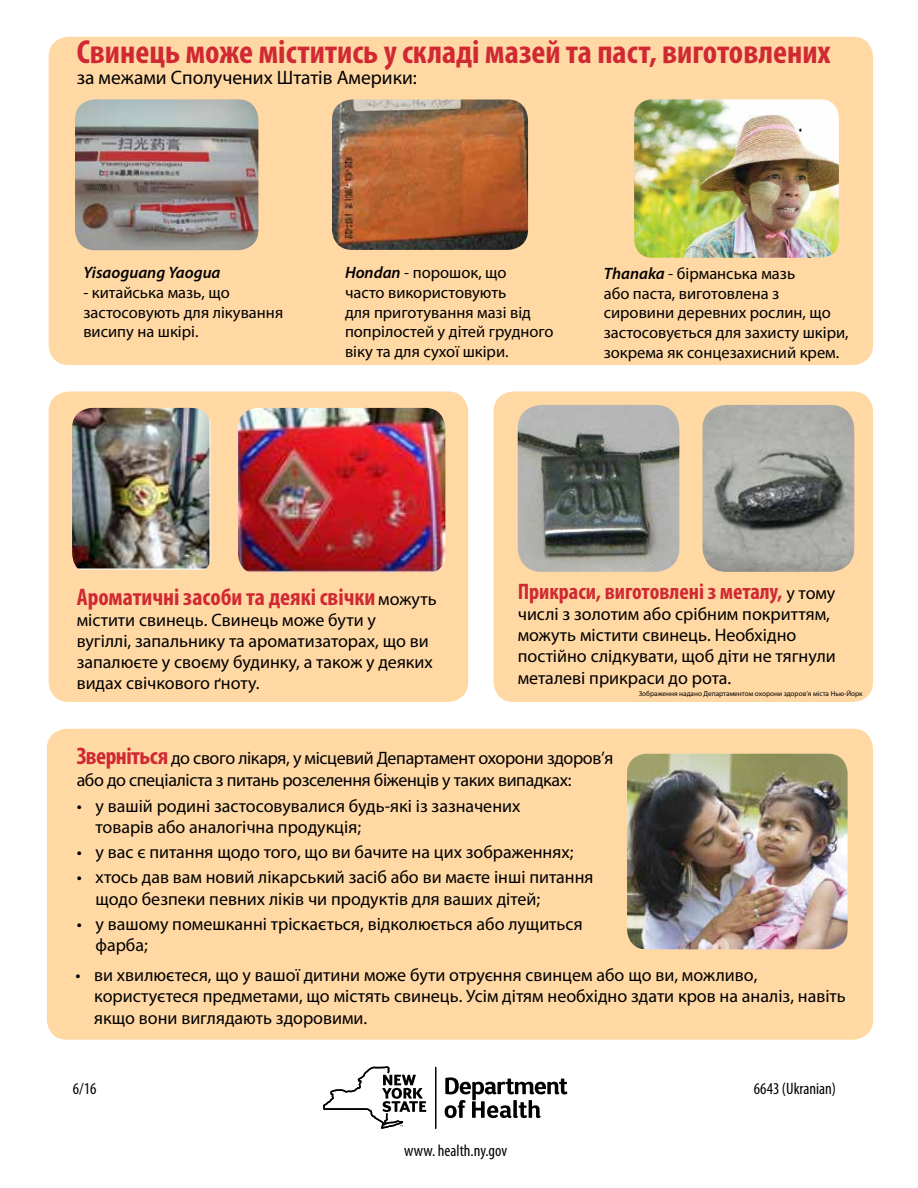
<style>
.page{position:relative;width:918px;height:1188px;background:#fff}
.page>*{position:absolute;margin:0;border:0;box-sizing:border-box;transform-origin:0 0}
.t1{font:700 condensed 33.45px "Myriad Pro";color:#d02933}
.t2{font:700 condensed 24px "Myriad Pro";color:#d02933}
.t3{font:700 condensed 22.5px "Myriad Pro";color:#d02933}
.t4{font:19.5px "Myriad Pro";color:#000}
.t5{font:18px/21.6px "Myriad Pro";color:#000}
.t6{font:18px/21.6px "Myriad Pro";letter-spacing:-.02em;color:#000}
.t7{font:16.5px/19.8px "Myriad Pro";color:#000}
.t8{font:condensed 16.5px "Myriad Pro";color:#000}
.t9{font:italic 600 16.5px "Myriad Pro";color:#000}
.t10{font:7.2px "Myriad Pro";color:#000}
.s1{font-weight:600;font-style:italic}
.s2{font-weight:400;font-stretch:normal;font-size:18px;color:#000}
.s3{font-weight:700;font-stretch:condensed;font-size:24px;color:#d02933}
</style>
<div class="page">
<svg style="left:445px;top:1077px;width:123px;height:41px"></svg>
<hr style="left:435px;top:1067px;width:1px;height:62px;background:#000">
<svg style="left:323px;top:1066px;width:103px;height:63px"></svg>
<div style="left:49px;top:37px;width:824px;height:328px;background:#ffd8a4;border-radius:20px"></div>
<div style="left:494px;top:392px;width:379px;height:310px;background:#ffd8a4;border-radius:20px"></div>
<div style="left:49px;top:392px;width:419px;height:310px;background:#ffd8a4;border-radius:20px"></div>
<div style="left:47px;top:729px;width:826px;height:311px;background:#ffd8a4;border-radius:20px"></div>
<img style="left:75px;top:99px;width:183px;height:151px">
<img style="left:332px;top:100px;width:196px;height:150px">
<img style="left:703px;top:405px;width:151px;height:167px">
<img style="left:518px;top:405px;width:161px;height:167px">
<img style="left:72px;top:408px;width:138px;height:162px">
<img style="left:238px;top:408px;width:207px;height:164px">
<img style="left:627px;top:754px;width:221px;height:195px">
<img style="left:634px;top:99px;width:205px;height:159px">
<h1 class="t1" style="left:77px;top:31px;width:756px">Свинець може міститись у складі мазей та паст, виготовлених</h1>
<p class="t4" style="left:77px;top:66px;width:342px">за межами Сполучених Штатів Америки:</p>
<p class="t9" style="left:83px;top:262px;width:139px">Yisaoguang Yaogua</p>
<p class="t7" style="left:83px;top:282px;width:201px">- китайська мазь, що застосовують для лікування висипу на шкірі.</p>
<p class="t7" style="left:345px;top:262px;width:210px"><span class="s1">Hondan</span> - порошок, що<br>часто використовують<br>для приготування мазі від попрілостей у дітей грудного віку та для сухої шкіри.</p>
<p class="t7" style="left:604px;top:263px;width:246px"><span class="s1">Thanaka</span> - бірманська мазь<br>або паста, виготовлена з сировини деревних рослин, що застосовується для захисту шкіри, зокрема як сонцезахисний крем.</p>
<h2 class="t2" style="left:77px;top:582px;width:361px">Ароматичні засоби та деякі свічки <span class="s2">можуть</span></h2>
<p class="t5" style="left:77px;top:609px;width:358px;line-height:21px">містити свинець. Свинець може бути у вугіллі, запальнику та ароматизаторах, що ви запалюєте у своєму будинку, а також у деяких видах свічкового ґноту.</p>
<p class="t3" style="left:518px;top:577px;width:319px">Прикраси, виготовлені з металу, <span class="s2">у тому</span></p>
<p class="t5" style="left:518px;top:603px;width:320px;line-height:21.1px">числі з золотим або срібним покриттям, можуть містити свинець. Необхідно постійно слідкувати, щоб діти не тягнули металеві прикраси до рота.</p>
<p class="t10" style="left:639px;top:689px;width:226px">Зображення надано Департаментом охорони здоров’я міста Нью-Йорк</p>
<p class="t6" style="left:77px;top:747px;width:538px"><span class="s3">Зверніться</span> до свого лікаря, у місцевий Департамент охорони здоров’я або до спеціаліста з питань розселення біженців у таких випадках:</p>
<p class="t5" style="left:95px;top:795px;width:426px;text-indent:-19px">• у вашій родині застосовувалися будь-які із зазначених товарів або аналогічна продукція;</p>
<p class="t5" style="left:77px;top:841px;width:498px">• у вас є питання щодо того, що ви бачите на цих зображеннях;</p>
<p class="t5" style="left:95px;top:866px;width:500px;text-indent:-19px">• хтось дав вам новий лікарський засіб або ви маєте інші питання щодо безпеки певних ліків чи продуктів для ваших дітей;</p>
<p class="t5" style="left:95px;top:912px;width:489px;text-indent:-19px">• у вашому помешканні тріскається, відколюється або лущиться фарба;</p>
<p class="t5" style="left:94px;top:964px;width:753px;text-indent:-19px">• ви хвилюєтеся, що у вашої дитини може бути отруєння свинцем або що ви, можливо, користуєтеся предметами, що містять свинець. Усім дітям необхідно здати кров на аналіз, навіть якщо вони виглядають здоровими.</p>
<p class="t8" style="left:73px;top:1078px;width:25px">6/16</p>
<p class="t8" style="left:754px;top:1078px;width:84px">6643 (Ukranian)</p>
<p class="t8" style="left:404px;top:1140px;width:104px">www. health.ny.gov</p>
</div>
